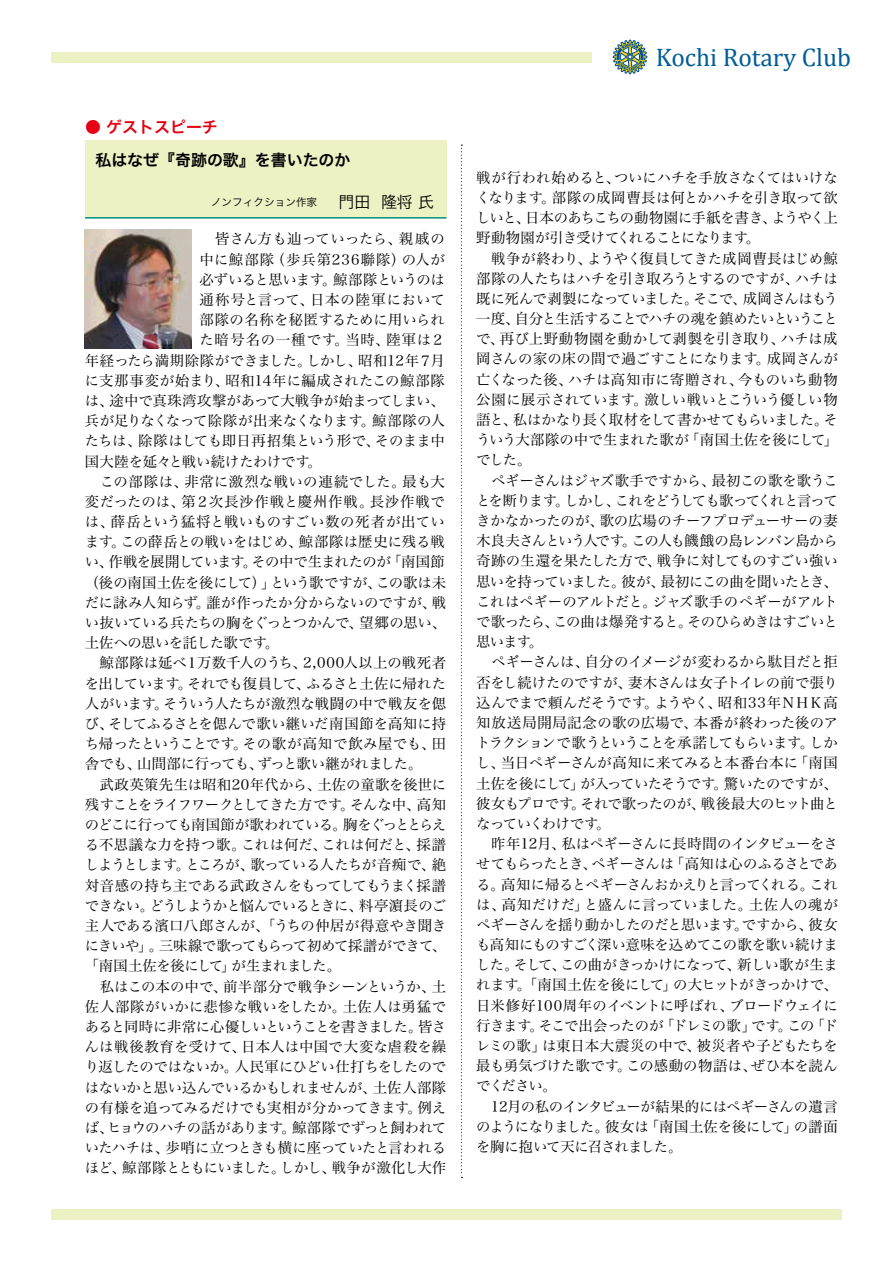
<style>
.page{position:relative;width:893px;height:1263px;background:#fff}
.page>*{position:absolute;margin:0;border:0;box-sizing:border-box;transform-origin:0 0}
.t1{font:25.5px "Cambria";color:#005d97}
.t2{font:15.9px "Hira Kaku Pro W6";color:#000}
.t3{font:15.9px "Hira Kaku Pro W6";color:#e60012}
.t4{font:14.4px/20.2px "Hira Min Pro W3";letter-spacing:-.015em;color:#000}
.t5{font:14.4px "Hira Min Pro W3";letter-spacing:.005em;color:#000}
.t6{font:14.4px "Hira Min Pro W3";letter-spacing:.015em;color:#000}
.t7{font:14.4px "Hira Min Pro W3";letter-spacing:-.04em;color:#000}
.t8{font:14.4px "Hira Min Pro W3";letter-spacing:-.055em;color:#000}
.t9{font:14.4px "Hira Min Pro W3";letter-spacing:.02em;color:#000}
.t10{font:14.4px "Hira Min Pro W3";letter-spacing:.01em;color:#000}
.t11{font:14.4px "Hira Min Pro W3";letter-spacing:.025em;color:#000}
.t12{font:14.4px "Hira Min Pro W3";letter-spacing:-.05em;color:#000}
.t13{font:14.4px "Hira Min Pro W3";letter-spacing:-.07em;color:#000}
.t14{font:14.4px "Hira Min Pro W3";letter-spacing:-.045em;color:#000}
.t15{font:14.4px "Hira Min Pro W3";letter-spacing:-.065em;color:#000}
.t16{font:14.4px "Hira Min Pro W3";letter-spacing:.03em;color:#000}
.t17{font:14.4px "Hira Min Pro W3";letter-spacing:.035em;color:#000}
.t18{font:14.4px "Hira Min Pro W3";letter-spacing:-.035em;color:#000}
.t19{font:14.4px "Hira Min Pro W3";letter-spacing:.07em;color:#000}
.t20{font:14.4px "Hira Min Pro W3";letter-spacing:.04em;color:#000}
.t21{font:14.4px "Hira Min Pro W3";letter-spacing:.055em;color:#000}
.t22{font:10.65px "Hira Kaku Pro W3";color:#000}
.s1{font-size:15.9px}
</style>
<div class="page">
<div style="left:51px;top:1209px;width:791px;height:10px;background:#edf2c5"></div>
<div style="left:51px;top:52px;width:540px;height:11px;background:#edf2c5"></div>
<svg style="left:613px;top:39px;width:35px;height:36px"></svg>
<div style="left:85px;top:140px;width:361px;height:78px;background:#edf2c5"></div>
<hr style="left:85px;top:217px;width:361px;height:2px;background:#00907e">
<img style="left:85px;top:230px;width:106px;height:119px">
<svg style="left:461px;top:145px;width:1px;height:1033px"></svg>
<p class="t3" style="left:85px;top:113px;width:134px">● ゲストスピーチ</p>
<p class="t2" style="left:95px;top:146px;width:257px">私はなぜ『奇跡の歌』を書いたのか</p>
<p class="t22" style="left:211px;top:192px;width:225px">ノンフィクション作家　　<span class="s1">門田 隆将 氏</span></p>
<p class="t11" style="left:200px;top:227px;width:247px">　皆さん方も辿っていったら、親戚の</p>
<p class="t19" style="left:200px;top:247px;width:247px">中に鯨部隊（歩兵第236聯隊）の人が</p>
<p class="t4" style="left:200px;top:268px;width:247px">必ずいると思います。鯨部隊というのは</p>
<p class="t20" style="left:200px;top:287px;width:247px">通称号と言って、日本の陸軍において</p>
<p class="t10" style="left:200px;top:307px;width:247px">部隊の名称を秘匿するために用いられ</p>
<p class="t21" style="left:200px;top:328px;width:247px">た暗号名の一種です。当時、陸軍は２</p>
<p class="t4" style="left:85px;top:349px;width:361px">年経ったら満期除隊ができました。しかし、昭和12年７月</p>
<p class="t11" style="left:85px;top:368px;width:361px">に支那事変が始まり、昭和14年に編成されたこの鯨部隊</p>
<p class="t4" style="left:85px;top:389px;width:361px">は、途中で真珠湾攻撃があって大戦争が始まってしまい、</p>
<p class="t4" style="left:85px;top:409px;width:362px">兵が足りなくなって除隊が出来なくなります。鯨部隊の人</p>
<p class="t4" style="left:85px;top:429px;width:362px">たちは、除隊はしても即日再招集という形で、そのまま中</p>
<p class="t4" style="left:85px;top:450px;width:239px">国大陸を延々と戦い続けたわけです。</p>
<p class="t16" style="left:85px;top:469px;width:361px">　この部隊は、非常に激烈な戦いの連続でした。最も大</p>
<p class="t17" style="left:85px;top:489px;width:362px">変だったのは、第２次長沙作戦と慶州作戦。長沙作戦で</p>
<p class="t6" style="left:85px;top:509px;width:361px">は、薛岳という猛将と戦いものすごい数の死者が出てい</p>
<p class="t4" style="left:85px;top:530px;width:361px">ます。この薛岳との戦いをはじめ、鯨部隊は歴史に残る戦</p>
<p class="t7" style="left:85px;top:550px;width:362px">い、作戦を展開しています。その中で生まれたのが「南国節</p>
<p class="t4" style="left:85px;top:571px;width:363px">（後の南国土佐を後にして）」という歌ですが、この歌は未</p>
<p class="t4" style="left:85px;top:591px;width:363px">だに詠み人知らず。誰が作ったか分からないのですが、戦</p>
<p class="t4" style="left:85px;top:611px;width:363px">い抜いている兵たちの胸をぐっとつかんで、望郷の思い、</p>
<p class="t4" style="left:85px;top:631px;width:196px">土佐への思いを託した歌です。</p>
<p class="t10" style="left:85px;top:651px;width:363px">　鯨部隊は延べ１万数千人のうち、2,000人以上の戦死者</p>
<p class="t4" style="left:85px;top:672px;width:363px">を出しています。それでも復員して、ふるさと土佐に帰れた</p>
<p class="t5" style="left:85px;top:691px;width:363px">人がいます。そういう人たちが激烈な戦闘の中で戦友を偲</p>
<p class="t5" style="left:85px;top:711px;width:363px">び、そしてふるさとを偲んで歌い継いだ南国節を高知に持</p>
<p class="t9" style="left:85px;top:731px;width:363px">ち帰ったということです。その歌が高知で飲み屋でも、田</p>
<p class="t18" style="left:85px;top:752px;width:339px">舎でも、山間部に行っても、ずっと歌い継がれました。</p>
<p class="t6" style="left:85px;top:772px;width:363px">　武政英策先生は昭和20年代から、土佐の童歌を後世に</p>
<p class="t12" style="left:85px;top:792px;width:363px">残すことをライフワークとしてきた方です。そんな中、高知</p>
<p class="t13" style="left:85px;top:812px;width:363px">のどこに行っても南国節が歌われている。胸をぐっととらえ</p>
<p class="t5" style="left:85px;top:832px;width:363px">る不思議な力を持つ歌。これは何だ、これは何だと、採譜</p>
<p class="t7" style="left:85px;top:853px;width:363px">しようとします。ところが、歌っている人たちが音痴で、絶</p>
<p class="t4" style="left:85px;top:874px;width:363px">対音感の持ち主である武政さんをもってしてもうまく採譜</p>
<p class="t8" style="left:85px;top:893px;width:363px">できない。どうしようかと悩んでいるときに、料亭濵長のご</p>
<p class="t4" style="left:85px;top:914px;width:363px">主人である濱口八郎さんが、「うちの仲居が得意やき聞き</p>
<p class="t14" style="left:85px;top:933px;width:363px">にきいや」。三味線で歌ってもらって初めて採譜ができて、</p>
<p class="t4" style="left:85px;top:954px;width:258px">「南国土佐を後にして」が生まれました。</p>
<p class="t4" style="left:85px;top:975px;width:363px">　私はこの本の中で、前半部分で戦争シーンというか、土</p>
<p class="t6" style="left:85px;top:994px;width:363px">佐人部隊がいかに悲惨な戦いをしたか。土佐人は勇猛で</p>
<p class="t15" style="left:85px;top:1014px;width:363px">あると同時に非常に心優しいということを書きました。皆さ</p>
<p class="t9" style="left:85px;top:1034px;width:363px">んは戦後教育を受けて、日本人は中国で大変な虐殺を繰</p>
<p class="t4" style="left:85px;top:1055px;width:363px">り返したのではないか。人民軍にひどい仕打ちをしたので</p>
<p class="t4" style="left:85px;top:1076px;width:363px">はないかと思い込んでいるかもしれませんが、土佐人部隊</p>
<p class="t4" style="left:85px;top:1096px;width:363px">の有様を追ってみるだけでも実相が分かってきます。例え</p>
<p class="t4" style="left:85px;top:1116px;width:363px">ば、ヒョウのハチの話があります。鯨部隊でずっと飼われて</p>
<p class="t4" style="left:85px;top:1136px;width:363px">いたハチは、歩哨に立つときも横に座っていたと言われる</p>
<p class="t8" style="left:85px;top:1155px;width:363px">ほど、鯨部隊とともにいました。しかし、戦争が激化し大作</p>
<h1 class="t1" style="left:656px;top:42px;width:197px">Kochi Rotary Club</h1>
<p class="t4" style="left:476px;top:166px;width:363px">戦が行われ始めると、ついにハチを手放さなくてはいけなくなります。部隊の成岡曹長は何とかハチを引き取って欲しいと、日本のあちこちの動物園に手紙を書き、ようやく上野動物園が引き受けてくれることになります。<br>　戦争が終わり、ようやく復員してきた成岡曹長はじめ鯨部隊の人たちはハチを引き取ろうとするのですが、ハチは既に死んで剥製になっていました。そこで、成岡さんはもう一度、自分と生活することでハチの魂を鎮めたいということで、再び上野動物園を動かして剥製を引き取り、ハチは成岡さんの家の床の間で過ごすことになります。成岡さんが亡くなった後、ハチは高知市に寄贈され、今ものいち動物公園に展示されています。激しい戦いとこういう優しい物語と、私はかなり長く取材をして書かせてもらいました。そういう大部隊の中で生まれた歌が「南国土佐を後にして」でした。<br>　ペギーさんはジャズ歌手ですから、最初この歌を歌うことを断ります。しかし、これをどうしても歌ってくれと言ってきかなかったのが、歌の広場のチーフプロデューサーの妻木良夫さんという人です。この人も饑餓の島レンバン島から奇跡の生還を果たした方で、戦争に対してものすごい強い思いを持っていました。彼が、最初にこの曲を聞いたとき、これはペギーのアルトだと。ジャズ歌手のペギーがアルトで歌ったら、この曲は爆発すると。そのひらめきはすごいと思います。<br>　ペギーさんは、自分のイメージが変わるから駄目だと拒否をし続けたのですが、妻木さんは女子トイレの前で張り込んでまで頼んだそうです。ようやく、昭和33年ＮＨＫ高知放送局開局記念の歌の広場で、本番が終わった後のアトラクションで歌うということを承諾してもらいます。しかし、当日ペギーさんが高知に来てみると本番台本に「南国土佐を後にして」が入っていたそうです。驚いたのですが、彼女もプロです。それで歌ったのが、戦後最大のヒット曲となっていくわけです。<br>　昨年12月、私はペギーさんに長時間のインタビューをさせてもらったとき、ペギーさんは「高知は心のふるさとである。高知に帰るとペギーさんおかえりと言ってくれる。これは、高知だけだ」と盛んに言っていました。土佐人の魂がペギーさんを揺り動かしたのだと思います。ですから、彼女も高知にものすごく深い意味を込めてこの歌を歌い続けました。そして、この曲がきっかけになって、新しい歌が生まれます。「南国土佐を後にして」の大ヒットがきっかけで、日米修好100周年のイベントに呼ばれ、ブロードウェイに行きます。そこで出会ったのが「ドレミの歌」です。この「ドレミの歌」は東日本大震災の中で、被災者や子どもたちを最も勇気づけた歌です。この感動の物語は、ぜひ本を読んでください。<br>　12月の私のインタビューが結果的にはペギーさんの遺言のようになりました。彼女は「南国土佐を後にして」の譜面を胸に抱いて天に召されました。</p>
</div>
